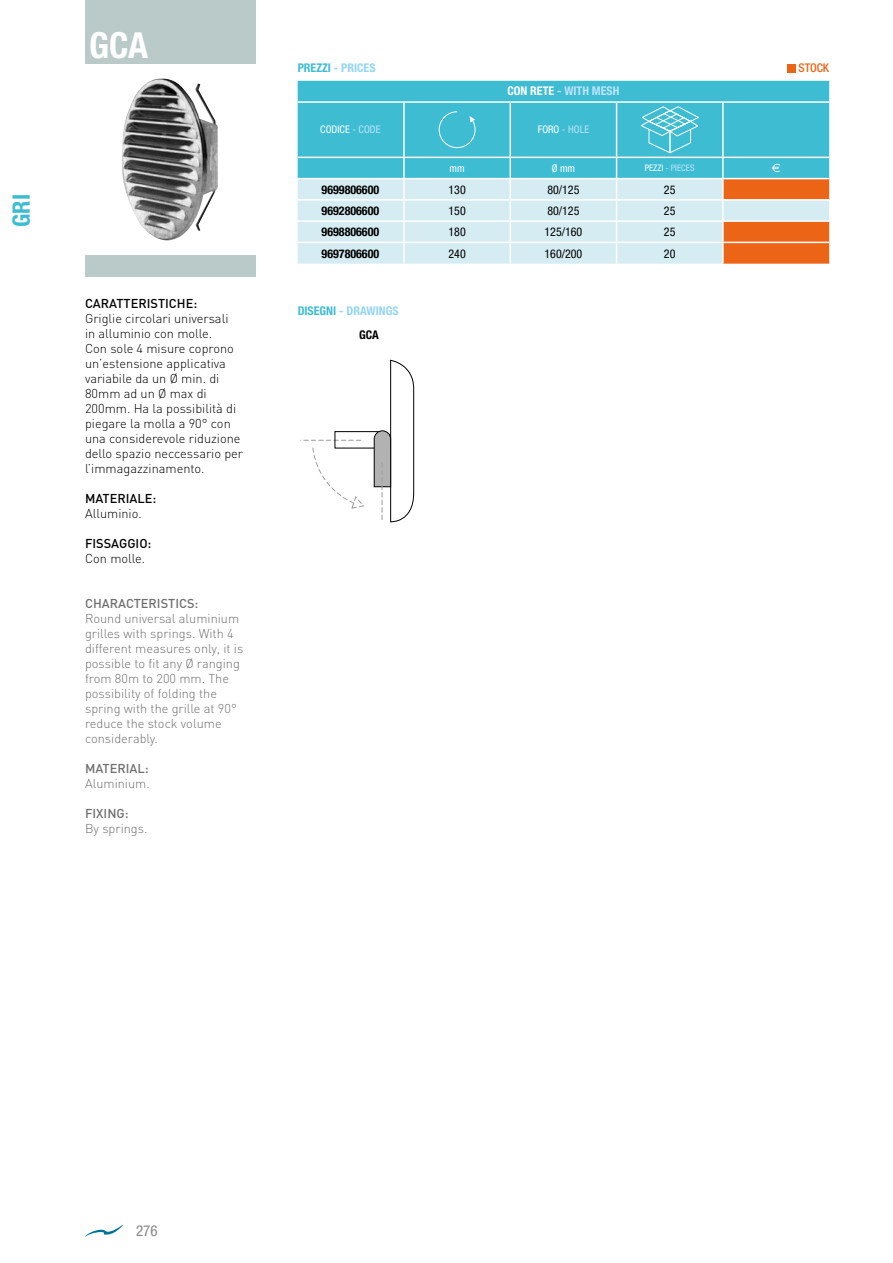
<style>
.page{position:relative;width:893px;height:1263px;background:#fff}
.page>*{position:absolute;margin:0;border:0;box-sizing:border-box;transform-origin:0 0}
.t1{font:700 condensed 36px "Helvetica Neue LT Std";color:#fff}
.t2{font:700 condensed 24px "Helvetica Neue LT Std";color:#3ebcd2}
.t3{font:condensed 15px "Helvetica Neue LT Std";color:#878787}
.t4{font:300 12.75px/15px "DIN";color:#000}
.t5{font:300 12.75px/15px "DIN";color:#706f6f}
.t6{font:500 12.75px "DIN";color:#000}
.t7{font:500 12.75px "DIN";color:#706f6f}
.t8{font:condensed 12px "Helvetica Neue LT Std";color:#000}
.t9{font:700 condensed 12px "Helvetica Neue LT Std";color:#000}
.t10{font:700 condensed 12px "Helvetica Neue LT Std";color:#93d5f6}
.t11{font:700 condensed 12px "Helvetica Neue LT Std";color:#bce4fa}
.t12{font:500 condensed 12px "Helvetica Neue LT Std";color:#ec6415}
.t13{font:12px "Euro Sans";color:#fff}
.t14{font:condensed 10.5px "Helvetica Neue LT Std";color:#fff}
.t15{font:condensed 10.5px "Helvetica Neue LT Std";color:#bce4fa}
.t16{font:condensed 9px "Helvetica Neue LT Std";color:#bce4fa}
.s1{color:#3ebcd2}
.s2{color:#fff}
.s3{color:#bce4fa}
</style>
<div class="page">
<svg style="left:85px;top:1225px;width:39px;height:12px"></svg>
<div style="left:85px;top:0;width:170px;height:64px;background:#bacac9"></div>
<div style="left:85px;top:255px;width:170px;height:21px;background:#bacac9"></div>
<img style="left:122px;top:78px;width:96px;height:163px">
<svg style="left:303px;top:359px;width:111px;height:164px"></svg>
<div style="left:298px;top:81px;width:531px;height:97px;background:#3ebcd2"></div>
<div style="left:298px;top:179px;width:424px;height:85px;background:#d5ecf3"></div>
<hr style="left:298px;top:101px;width:106px;height:2px;background:#fff">
<hr style="left:404px;top:101px;width:106px;height:2px;background:#fff">
<hr style="left:403px;top:103px;width:2px;height:54px;background:#fff">
<hr style="left:510px;top:101px;width:107px;height:2px;background:#fff">
<hr style="left:509px;top:103px;width:2px;height:54px;background:#fff">
<hr style="left:617px;top:101px;width:106px;height:2px;background:#fff">
<hr style="left:616px;top:103px;width:1px;height:54px;background:#fff">
<hr style="left:723px;top:101px;width:106px;height:2px;background:#fff">
<hr style="left:722px;top:103px;width:2px;height:54px;background:#fff">
<hr style="left:298px;top:157px;width:106px;height:1px;background:#fff">
<hr style="left:404px;top:157px;width:106px;height:1px;background:#fff">
<hr style="left:403px;top:158px;width:2px;height:20px;background:#fff">
<hr style="left:510px;top:157px;width:107px;height:1px;background:#fff">
<hr style="left:509px;top:158px;width:2px;height:20px;background:#fff">
<hr style="left:617px;top:157px;width:106px;height:1px;background:#fff">
<hr style="left:723px;top:157px;width:106px;height:1px;background:#fff">
<hr style="left:722px;top:158px;width:2px;height:20px;background:#fff">
<hr style="left:403px;top:179px;width:2px;height:20px;background:#fff">
<hr style="left:509px;top:179px;width:2px;height:20px;background:#fff">
<hr style="left:298px;top:199px;width:106px;height:2px;background:#fff">
<hr style="left:404px;top:199px;width:106px;height:2px;background:#fff">
<svg style="left:403px;top:201px;width:2px;height:19px"></svg>
<hr style="left:510px;top:199px;width:107px;height:2px;background:#fff">
<svg style="left:509px;top:201px;width:2px;height:19px"></svg>
<hr style="left:617px;top:199px;width:106px;height:2px;background:#fff">
<svg style="left:722px;top:179px;width:107px;height:85px"></svg>
<hr style="left:298px;top:220px;width:106px;height:2px;background:#fff">
<hr style="left:404px;top:220px;width:106px;height:2px;background:#fff">
<hr style="left:403px;top:222px;width:2px;height:20px;background:#fff">
<hr style="left:510px;top:220px;width:107px;height:2px;background:#fff">
<hr style="left:509px;top:222px;width:2px;height:20px;background:#fff">
<hr style="left:617px;top:220px;width:106px;height:2px;background:#fff">
<hr style="left:723px;top:220px;width:106px;height:2px;background:#fff">
<hr style="left:722px;top:222px;width:2px;height:20px;background:#fff">
<hr style="left:298px;top:242px;width:106px;height:1px;background:#fff">
<hr style="left:404px;top:242px;width:106px;height:1px;background:#fff">
<hr style="left:403px;top:243px;width:2px;height:21px;background:#fff">
<hr style="left:510px;top:242px;width:107px;height:1px;background:#fff">
<hr style="left:509px;top:243px;width:2px;height:21px;background:#fff">
<hr style="left:617px;top:242px;width:106px;height:1px;background:#fff">
<svg style="left:616px;top:158px;width:1px;height:106px"></svg>
<hr style="left:723px;top:242px;width:106px;height:1px;background:#fff">
<hr style="left:722px;top:243px;width:2px;height:21px;background:#fff">
<svg style="left:439px;top:111px;width:37px;height:37px"></svg>
<svg style="left:641px;top:106px;width:58px;height:48px"></svg>
<div style="left:787px;top:64px;width:9px;height:8px;background:#ec6415"></div>
<h2 class="t2" style="left:7px;top:227px;width:34px;rotate:-90deg">GRI</h2>
<h1 class="t1" style="left:89px;top:23px;width:60px">GCA</h1>
<p class="t6" style="left:85px;top:295px;width:114px">CARATTERISTICHE:</p>
<p class="t4" style="left:85px;top:311px;width:160px">Griglie circolari universali<br>in alluminio con molle.<br>Con sole 4 misure coprono un’estensione applicativa variabile da un Ø min. di<br>80mm ad un Ø max di<br>200mm. Ha la possibilità di piegare la molla a 90° con una considerevole riduzione dello spazio neccessario per l’immagazzinamento.</p>
<p class="t6" style="left:85px;top:490px;width:73px">MATERIALE:</p>
<p class="t4" style="left:85px;top:506px;width:58px">Alluminio.</p>
<p class="t6" style="left:85px;top:535px;width:68px">FISSAGGIO:</p>
<p class="t4" style="left:85px;top:551px;width:62px">Con molle.</p>
<p class="t7" style="left:85px;top:595px;width:115px">CHARACTERISTICS:</p>
<p class="t5" style="left:85px;top:611px;width:160px">Round universal aluminium grilles with springs. With 4 different measures only, it is possible to fit any Ø ranging from 80m to 200 mm. The possibility of folding the spring with the grille at 90° reduce the stock volume considerably.</p>
<p class="t7" style="left:85px;top:760px;width:65px">MATERIAL:</p>
<p class="t5" style="left:85px;top:776px;width:66px">Aluminium.</p>
<p class="t7" style="left:85px;top:805px;width:45px">FIXING:</p>
<p class="t5" style="left:85px;top:821px;width:64px">By springs.</p>
<p class="t10" style="left:298px;top:61px;width:79px"><span class="s1">PREZZI</span> - PRICES</p>
<p class="t11" style="left:507px;top:84px;width:114px"><span class="s2">CON RETE</span> - WITH MESH</p>
<p class="t14" style="left:320px;top:124px;width:62px">CODICE <span class="s3">- CODE</span></p>
<p class="t15" style="left:538px;top:124px;width:53px"><span class="s2">FORO</span> - HOLE</p>
<p class="t14" style="left:450px;top:162px;width:17px">mm</p>
<p class="t14" style="left:552px;top:162px;width:25px">Ø mm</p>
<p class="t16" style="left:645px;top:163px;width:51px"><span class="s2">PEZZI</span> - PIECES</p>
<p class="t13" style="left:772px;top:161px;width:10px">A</p>
<p class="t9" style="left:322px;top:182px;width:59px">9699806600</p>
<p class="t8" style="left:448px;top:182px;width:19px">130</p>
<p class="t8" style="left:547px;top:182px;width:34px">80/125</p>
<p class="t8" style="left:664px;top:182px;width:13px">25</p>
<p class="t9" style="left:322px;top:203px;width:59px">9692806600</p>
<p class="t8" style="left:448px;top:204px;width:19px">150</p>
<p class="t8" style="left:547px;top:204px;width:34px">80/125</p>
<p class="t8" style="left:664px;top:204px;width:13px">25</p>
<p class="t9" style="left:322px;top:224px;width:59px">9698806600</p>
<p class="t8" style="left:448px;top:225px;width:19px">180</p>
<p class="t8" style="left:544px;top:225px;width:39px">125/160</p>
<p class="t8" style="left:664px;top:225px;width:13px">25</p>
<p class="t9" style="left:322px;top:246px;width:59px">9697806600</p>
<p class="t8" style="left:448px;top:246px;width:19px">240</p>
<p class="t8" style="left:544px;top:246px;width:39px">160/200</p>
<p class="t8" style="left:664px;top:246px;width:13px">20</p>
<p class="t12" style="left:799px;top:61px;width:32px">STOCK</p>
<p class="t10" style="left:298px;top:304px;width:102px"><span class="s1">DISEGNI</span> - DRAWINGS</p>
<p class="t9" style="left:359px;top:327px;width:21px">GCA</p>
<p class="t3" style="left:136px;top:1222px;width:23px">276</p>
</div>
